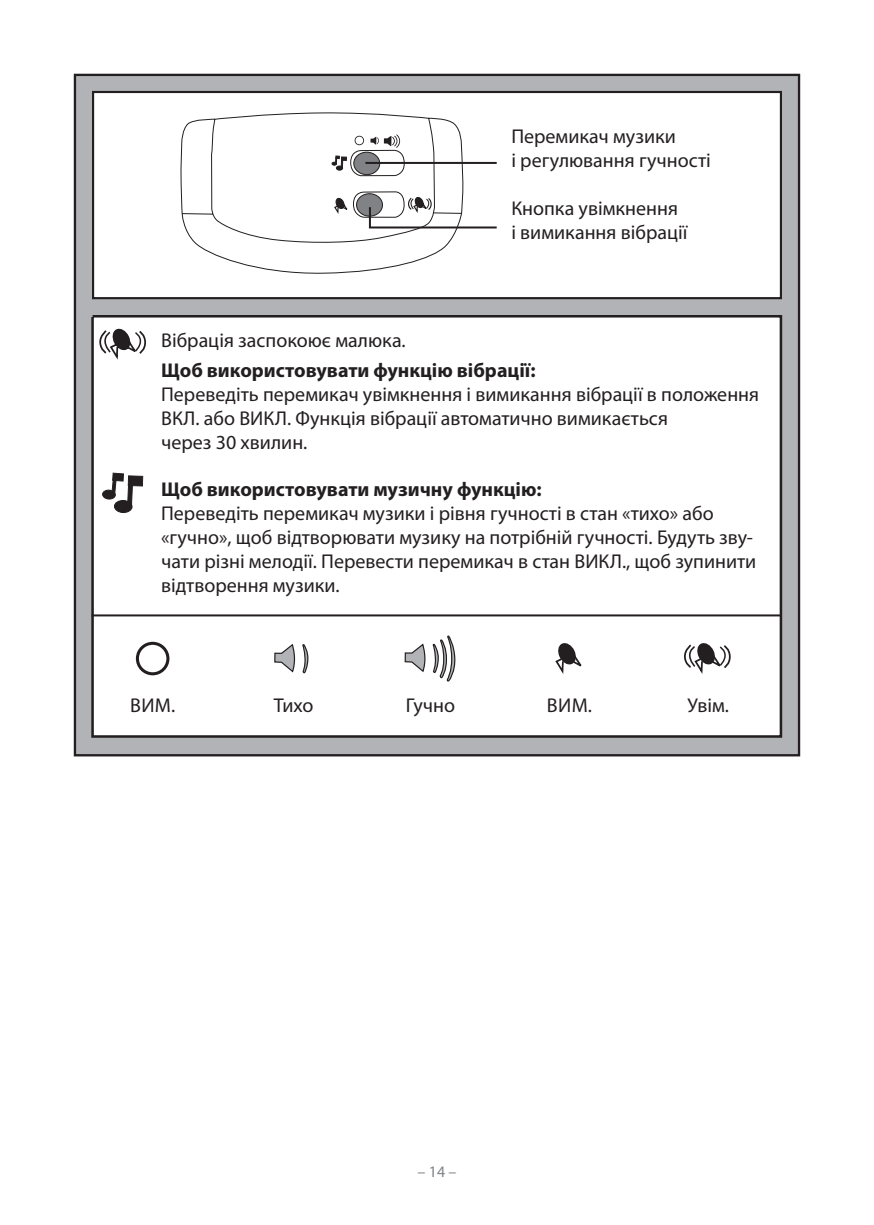
<style>
.page{position:relative;width:874px;height:1225px;background:#fff}
.page>*{position:absolute;margin:0;border:0;box-sizing:border-box;transform-origin:0 0}
.t1{font:20px/24px "Myriad Pro";color:#231f20}
.t2{font:700 20px "Myriad Pro";color:#231f20}
.t3{font:16px "Myriad Pro";color:#808285}
</style>
<div class="page">
<div style="left:75px;top:75px;width:723px;height:680px;background:#b2b3b7"></div>
<div style="left:93px;top:92px;width:687px;height:206px;background:#fff"></div>
<div style="left:92px;top:91px;width:689px;height:208px;border:2px solid #231f20"></div>
<div style="left:91px;top:315px;width:692px;height:423px;background:#fff"></div>
<hr style="left:91px;top:614px;width:689px;height:2px;background:#231f20">
<svg style="left:180px;top:112px;width:283px;height:270px"></svg>
<svg style="left:100px;top:326px;width:47px;height:36px;background:#bcbbbb"></svg>
<div style="left:114px;top:500px;width:18px;height:13px;background:#231f20;border-radius:50%"></div>
<div style="left:114px;top:500px;width:18px;height:13px;border:1px solid #231f20;border-radius:50%"></div>
<div style="left:128px;top:476px;width:15px;height:10px;background:#231f20"></div>
<div style="left:128px;top:475px;width:15px;height:11px;border:1px solid #231f20"></div>
<div style="left:102px;top:490px;width:13px;height:9px;background:#231f20;border-radius:50%"></div>
<div style="left:102px;top:489px;width:14px;height:11px;border:1px solid #231f20;border-radius:50%"></div>
<svg style="left:110px;top:472px;width:23px;height:36px"></svg>
<svg style="left:331px;top:116px;width:166px;height:113px"></svg>
<svg style="left:273px;top:643px;width:36px;height:31px"></svg>
<svg style="left:404px;top:634px;width:51px;height:47px;background:#d0d0d0"></svg>
<svg style="left:553px;top:640px;width:178px;height:37px;background:#e2e1e1"></svg>
<svg style="left:136px;top:641px;width:33px;height:34px"></svg>
<p class="t1" style="left:511px;top:124px;width:201px">Перемикач музики<br>і регулювання гучності</p>
<p class="t1" style="left:511px;top:196px;width:177px">Кнопка увімкнення і вимикання вібрації</p>
<p class="t1" style="left:161px;top:328px;width:246px">Вібрація заспокоює малюка.</p>
<p class="t2" style="left:161px;top:357px;width:375px">Щоб використовувати функцію вібрації:</p>
<p class="t1" style="left:161px;top:382px;width:599px">Переведіть перемикач увімкнення і вимикання вібрації в положення<br>ВКЛ. або ВИКЛ. Функція вібрації автоматично вимикається<br>через 30 хвилин.</p>
<p class="t2" style="left:161px;top:476px;width:382px">Щоб використовувати музичну функцію:</p>
<p class="t1" style="left:161px;top:501px;width:596px">Переведіть перемикач музики і рівня гучності в стан «тихо» або «гучно», щоб відтворювати музику на потрібній гучності. Будуть зву&shy;чати різні мелодії. Перевести перемикач в стан ВИКЛ., щоб зупинити відтворення музики.</p>
<p class="t1" style="left:130px;top:693px;width:47px">ВИМ.</p>
<p class="t1" style="left:274px;top:693px;width:41px">Тихо</p>
<p class="t1" style="left:405px;top:693px;width:51px">Гучно</p>
<p class="t1" style="left:546px;top:693px;width:47px">ВИМ.</p>
<p class="t1" style="left:687px;top:693px;width:43px">Увім.</p>
<p class="t3" style="left:417px;top:1161px;width:41px">– 14 –</p>
</div>
